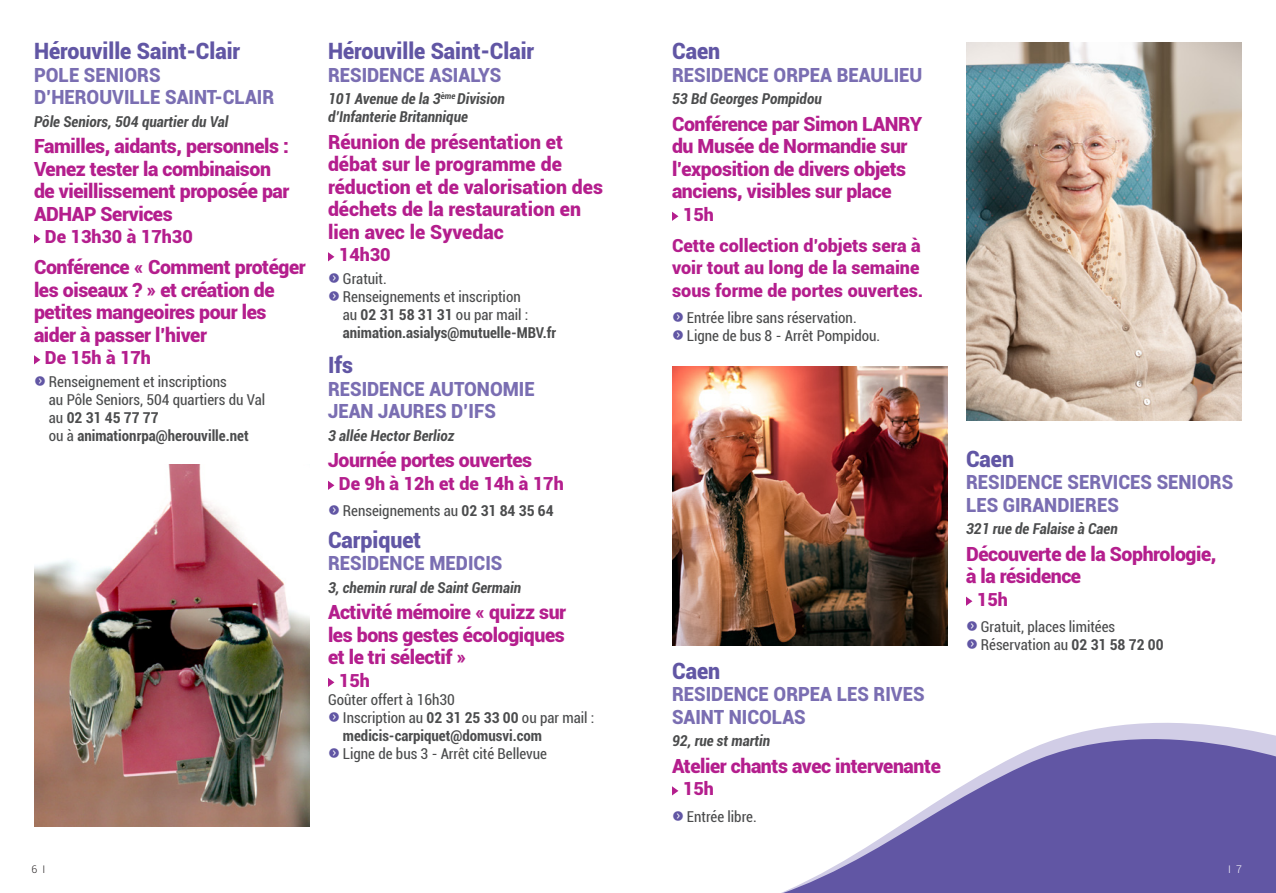
<style>
.page{position:relative;width:1276px;height:893px;background:#fff}
.page>*{position:absolute;margin:0;border:0;box-sizing:border-box;transform-origin:0 0}
.t1{font:900 22.5px "Roboto";color:#6156a4;scale:.95 1}
.t2{font:900 19.5px/22.5px "Roboto";letter-spacing:-.02em;color:#b41e8d}
.t3{font:900 19.5px/22.5px "Roboto";color:#7a6eb2;scale:.95 1}
.t4{font:900 19.5px/22.5px "Roboto";color:#b41e8d}
.t5{font:900 18px/22.5px "Roboto";color:#b41e8d}
.t6{font:condensed 15px/18px "Roboto";color:#4b4c4d}
.t7{font:italic 700 condensed 15px/18px "Roboto";color:#4b4c4d}
.t8{font:700 condensed 15px/18px "Roboto";color:#4b4c4d}
.t9{font:300 10.5px "Roboto";color:#231f20}
.t10{font:300 10.5px "Roboto";color:#fff}
.s1{font-family:"Button Bonus Circle Negative";font-stretch:normal;font-size:12px;color:#6156a4}
.s2{font-weight:700}
.s3{font-family:"Button Bonus Circle Negative";font-weight:400;font-stretch:normal;font-size:12px;color:#6156a4}
.s4{font-weight:400}
</style>
<div class="page">
<svg style="left:672px;top:723px;width:604px;height:170px;fill:#6258a5"></svg>
<svg style="left:328px;top:252px;width:6px;height:9px"></svg>
<svg style="left:328px;top:481px;width:6px;height:9px"></svg>
<svg style="left:328px;top:678px;width:6px;height:9px"></svg>
<svg style="left:672px;top:212px;width:6px;height:9px"></svg>
<svg style="left:672px;top:786px;width:6px;height:9px"></svg>
<svg style="left:966px;top:597px;width:6px;height:9px"></svg>
<svg style="left:34px;top:234px;width:6px;height:9px"></svg>
<svg style="left:34px;top:355px;width:6px;height:9px"></svg>
<img style="left:34px;top:465px;width:276px;height:361px">
<img style="left:966px;top:43px;width:276px;height:378px">
<img style="left:672px;top:367px;width:276px;height:278px">
<p class="t1" style="left:34px;top:35px;width:218px">Hérouville Saint-Clair</p>
<p class="t3" style="left:34px;top:63px;width:254px">POLE SENIORS<br>D’HEROUVILLE SAINT-CLAIR</p>
<p class="t7" style="left:34px;top:112px;width:196px">Pôle Seniors, 504 quartier du Val</p>
<p class="t2" style="left:34px;top:134px;width:257px">Familles, aidants, personnels :<br>Venez tester la combinaison de vieillissement proposée par<br>ADHAP Services</p>
<p class="t5" style="left:45px;top:225px;width:149px">De 13h30 à 17h30</p>
<p class="t2" style="left:34px;top:255px;width:273px">Conférence « Comment protéger les oiseaux ? » et création de petites mangeoires pour les aider à passer l’hiver</p>
<p class="t5" style="left:45px;top:346px;width:108px">De 15h à 17h</p>
<p class="t6" style="left:49px;top:372px;width:218px;text-indent:-15px"><span class="s1">f</span> Renseignement et inscriptions<br>au Pôle Seniors, 504 quartiers du Val au <span class="s2">02 31 45 77 77<br></span>ou à <span class="s2">animationrpa@herouville.net</span></p>
<p class="t1" style="left:328px;top:35px;width:218px">Hérouville Saint-Clair</p>
<p class="t3" style="left:328px;top:63px;width:184px">RESIDENCE ASIALYS</p>
<p class="t7" style="left:328px;top:89px;width:178px">101 Avenue de la 3<sup>ème</sup> Division d’Infanterie Britannique</p>
<p class="t4" style="left:328px;top:130px;width:276px">Réunion de présentation et débat sur le programme de réduction et de valorisation des déchets de la restauration en lien avec le Syvedac</p>
<p class="t5" style="left:339px;top:243px;width:53px">14h30</p>
<p class="t6" style="left:328px;top:269px;width:60px"><span class="s1">f</span> Gratuit.</p>
<p class="t6" style="left:328px;top:287px;width:194px"><span class="s1">f</span> Renseignements et inscription</p>
<p class="t6" style="left:343px;top:305px;width:187px">au <span class="s2">02 31 58 31 31</span> ou par mail :</p>
<p class="t8" style="left:343px;top:323px;width:215px">animation.asialys@mutuelle-MBV.fr</p>
<p class="t1" style="left:328px;top:349px;width:28px">Ifs</p>
<p class="t3" style="left:328px;top:377px;width:219px">RESIDENCE AUTONOMIE<br>JEAN JAURES D’IFS</p>
<p class="t7" style="left:328px;top:426px;width:128px">3 allée Hector Berlioz</p>
<p class="t2" style="left:328px;top:448px;width:206px">Journée portes ouvertes</p>
<p class="t5" style="left:339px;top:472px;width:226px">De 9h à 12h et de 14h à 17h</p>
<p class="t6" style="left:328px;top:502px;width:227px"><span class="s1">f</span> Renseignements au <span class="s2">02 31 84 35 64</span></p>
<p class="t1" style="left:328px;top:524px;width:100px">Carpiquet</p>
<p class="t3" style="left:328px;top:551px;width:185px">RESIDENCE MEDICIS</p>
<p class="t7" style="left:328px;top:578px;width:195px">3, chemin rural de Saint Germain</p>
<p class="t2" style="left:328px;top:600px;width:240px;text-align:justify">Activité mémoire « quizz sur les bons gestes écologiques et le tri sélectif »</p>
<p class="t5" style="left:339px;top:669px;width:32px">15h</p>
<p class="t6" style="left:328px;top:690px;width:129px">Goûter offert à 16h30</p>
<p class="t8" style="left:343px;top:708px;width:253px;text-indent:-15px"><span class="s3">f</span> <span class="s4">Inscription au</span> 02 31 25 33 00 <span class="s4">ou par mail : </span>medicis-carpiquet@domusvi.com</p>
<p class="t6" style="left:328px;top:744px;width:220px"><span class="s1">f</span> Ligne de bus 3 - Arrêt cité Bellevue</p>
<p class="t1" style="left:672px;top:35px;width:52px">Caen</p>
<p class="t3" style="left:672px;top:63px;width:265px">RESIDENCE ORPEA BEAULIEU</p>
<p class="t7" style="left:672px;top:89px;width:151px">53 Bd Georges Pompidou</p>
<p class="t2" style="left:672px;top:112px;width:252px">Conférence par Simon LANRY du Musée de Normandie sur l’exposition de divers objets anciens, visibles sur place</p>
<p class="t5" style="left:683px;top:203px;width:32px">15h</p>
<p class="t5" style="left:672px;top:234px;width:253px">Cette collection d’objets sera à voir tout au long de la semaine sous forme de portes ouvertes.</p>
<p class="t6" style="left:672px;top:309px;width:186px"><span class="s1">f</span> Entrée libre sans réservation.</p>
<p class="t6" style="left:672px;top:327px;width:210px"><span class="s1">f</span> Ligne de bus 8 - Arrêt Pompidou.</p>
<p class="t1" style="left:672px;top:655px;width:52px">Caen</p>
<p class="t3" style="left:672px;top:682px;width:267px">RESIDENCE ORPEA LES RIVES<br>SAINT NICOLAS</p>
<p class="t7" style="left:672px;top:731px;width:100px">92, rue st martin</p>
<p class="t2" style="left:672px;top:754px;width:270px">Atelier chants avec intervenante</p>
<p class="t5" style="left:683px;top:777px;width:32px">15h</p>
<p class="t6" style="left:672px;top:807px;width:86px"><span class="s1">f</span> Entrée libre.</p>
<p class="t1" style="left:966px;top:443px;width:52px">Caen</p>
<p class="t3" style="left:966px;top:470px;width:283px">RESIDENCE SERVICES SENIORS<br>LES GIRANDIERES</p>
<p class="t7" style="left:966px;top:519px;width:153px">321 rue de Falaise à Caen</p>
<p class="t2" style="left:966px;top:542px;width:252px">Découverte de la Sophrologie, à la résidence</p>
<p class="t5" style="left:977px;top:587px;width:32px">15h</p>
<p class="t6" style="left:966px;top:617px;width:151px"><span class="s1">f</span> Gratuit, places limitées</p>
<p class="t6" style="left:966px;top:635px;width:199px"><span class="s1">f</span> Réservation au <span class="s2">02 31 58 72 00</span></p>
<p class="t9" style="left:31px;top:862px;width:15px">6 I</p>
<p class="t10" style="left:1228px;top:862px;width:15px">I 7</p>
</div>
